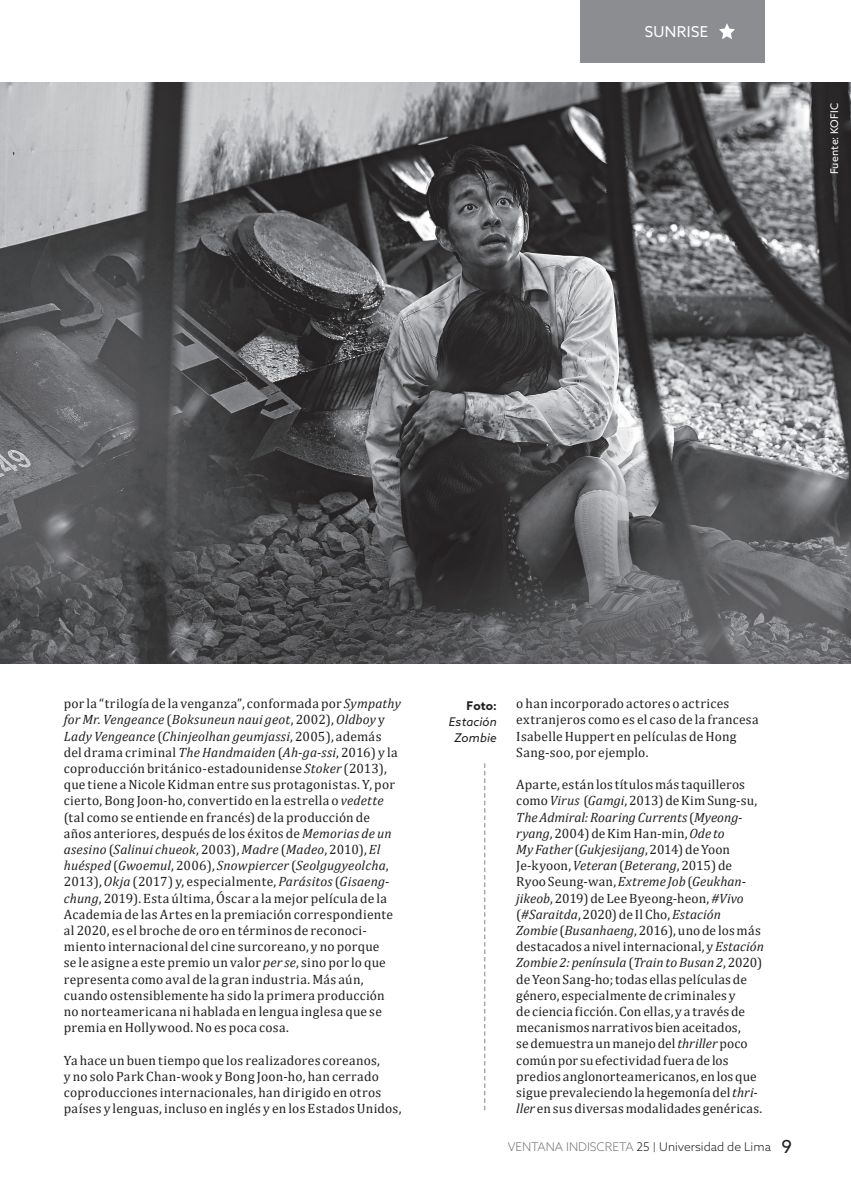
<style>
.page{position:relative;width:851px;height:1191px;background:#fff}
.page>*{position:absolute;margin:0;border:0;box-sizing:border-box;transform-origin:0 0}
.t1{font:15px "Azo Sans";letter-spacing:.025em;color:#fff}
.t2{font:13.5px/16.2px "Cambria";letter-spacing:.015em;color:#231f20}
.t3{font:300 12px "Azo Sans";color:#231f20}
.t4{font:italic 12px/16.2px "Azo Sans";letter-spacing:.01em;color:#231f20;text-align:center}
.t5{font:700 12px "Azo Sans";color:#231f20}
.t6{font:10.5px "Azo Sans";letter-spacing:.015em;color:#fff}
.s1{font-style:italic}
.s2{font-style:italic;color:#1d1f1f}
.s3{color:#76787b}
.s4{font-size:9.6px}
.s5{font-weight:400;font-size:18px}
</style>
<div class="page">
<img style="left:0;top:82px;width:850px;height:582px">
<svg style="left:484px;top:763px;width:1px;height:347px"></svg>
<div style="left:580px;top:0;width:184px;height:63px;background:#8b8d90"></div>
<svg style="left:719px;top:23px;width:16px;height:16px"></svg>
<p class="t1" style="left:644px;top:22px;width:65px">SUNRISE</p>
<p class="t6" style="left:827px;top:174px;width:73px;rotate:-90deg">Fuente: KOFIC</p>
<p class="t2" style="left:64px;top:695px;width:338px">por la “trilogía de la venganza”, conformada por <span class="s1">Sympathy for Mr. Vengeance</span> (<span class="s1">Boksuneun naui geot</span>, 2002), <span class="s1">Oldboy</span> y <span class="s1">Lady Vengeance</span> (<span class="s1">Chinjeolhan geumjassi</span>, 2005), además del drama criminal <span class="s1">The Handmaiden</span> (<span class="s1">Ah-ga-ssi</span>, 2016) y la coproducción británico-estadounidense <span class="s1">Stoker</span> (2013), que tiene a Nicole Kidman entre sus protagonistas. Y, por cierto, Bong Joon-ho, convertido en la estrella o <span class="s1">vedette </span>(tal como se entiende en francés) de la producción de años anteriores, después de los éxitos de <span class="s1">Memorias de un asesino</span> (<span class="s1">Salinui chueok</span>, 2003), <span class="s1">Madre</span> (<span class="s1">Madeo</span>, 2010), <span class="s1">El huésped</span> (<span class="s1">Gwoemul</span>, 2006), <span class="s1">Snowpiercer</span> (<span class="s1">Seolgugyeolcha</span>, 2013), <span class="s1">Okja</span> (2017) y, especialmente, <span class="s1">Parásitos</span> (<span class="s1">Gisaeng&shy;chung</span>, 2019). Esta última, Óscar a la mejor película de la Academia de las Artes en la premiación correspondiente al 2020, es el broche de oro en términos de reconoci&shy;miento internacional del cine surcoreano, y no porque<br>se le asigne a este premio un valor <span class="s1">per se</span>, sino por lo que representa como aval de la gran industria. Más aún, cuando ostensiblemente ha sido la primera producción no norteamericana ni hablada en lengua inglesa que se premia en Hollywood. No es poca cosa.</p>
<p class="t2" style="left:64px;top:1052px;width:339px">Ya hace un buen tiempo que los realizadores coreanos,<br>y no solo Park Chan-wook y Bong Joon-ho, han cerrado coproducciones internacionales, han dirigido en otros países y lenguas, incluso en inglés y en los Estados Unidos,</p>
<p class="t5" style="left:466px;top:697px;width:32px">Foto:</p>
<p class="t4" style="left:449px;top:713px;width:49px">Estación<br>Zombie</p>
<p class="t2" style="left:516px;top:695px;width:244px">o han incorporado actores o actrices extranjeros como es el caso de la francesa Isabelle Huppert en películas de Hong Sang-soo, por ejemplo.</p>
<p class="t2" style="left:516px;top:776px;width:249px">Aparte, están los títulos más taquilleros como <span class="s1">Virus</span> (<span class="s1">Gamgi</span>, 2013) de Kim Sung-su, <span class="s1">The Admiral: Roaring Currents</span> (<span class="s1">Myeong&shy;ryang</span>, 2004) de Kim Han-min, <span class="s1">Ode to<br>My Father</span> (<span class="s1">Gukjesijang</span>, 2014) de Yoon Je-kyoon, <span class="s1">Veteran</span> (<span class="s1">Beterang</span>, 2015) de Ryoo Seung-wan, <span class="s1">Extreme Job</span> (<span class="s1">Geukhan&shy;jikeob</span>, 2019) de Lee Byeong-heon, <span class="s2">#</span><span class="s1">Vivo </span>(<span class="s2">#</span><span class="s1">Saraitda</span>, 2020) de Il Cho, <span class="s1">Estación Zombie</span> (<span class="s1">Busanhaeng</span>, 2016), uno de los más destacados a nivel internacional, y <span class="s1">Estación Zombie 2: península</span> (<span class="s1">Train to Busan 2</span>, 2020) de Yeon Sang-ho; todas ellas películas de género, especialmente de criminales y<br>de ciencia ficción. Con ellas, y a través de mecanismos narrativos bien aceitados,<br>se demuestra un manejo del <span class="s1">thriller</span> poco común por su efectividad fuera de los predios anglonorteamericanos, en los que sigue prevaleciendo la hegemonía del <span class="s1">thri&shy;ller</span> en sus diversas modalidades genéricas.</p>
<p class="t3" style="left:507px;top:1139px;width:286px"><span class="s3">VENTANA INDISCRETA</span> 25 <span class="s4">|</span> Universidad de Lima <span class="s5">9</span></p>
</div>
